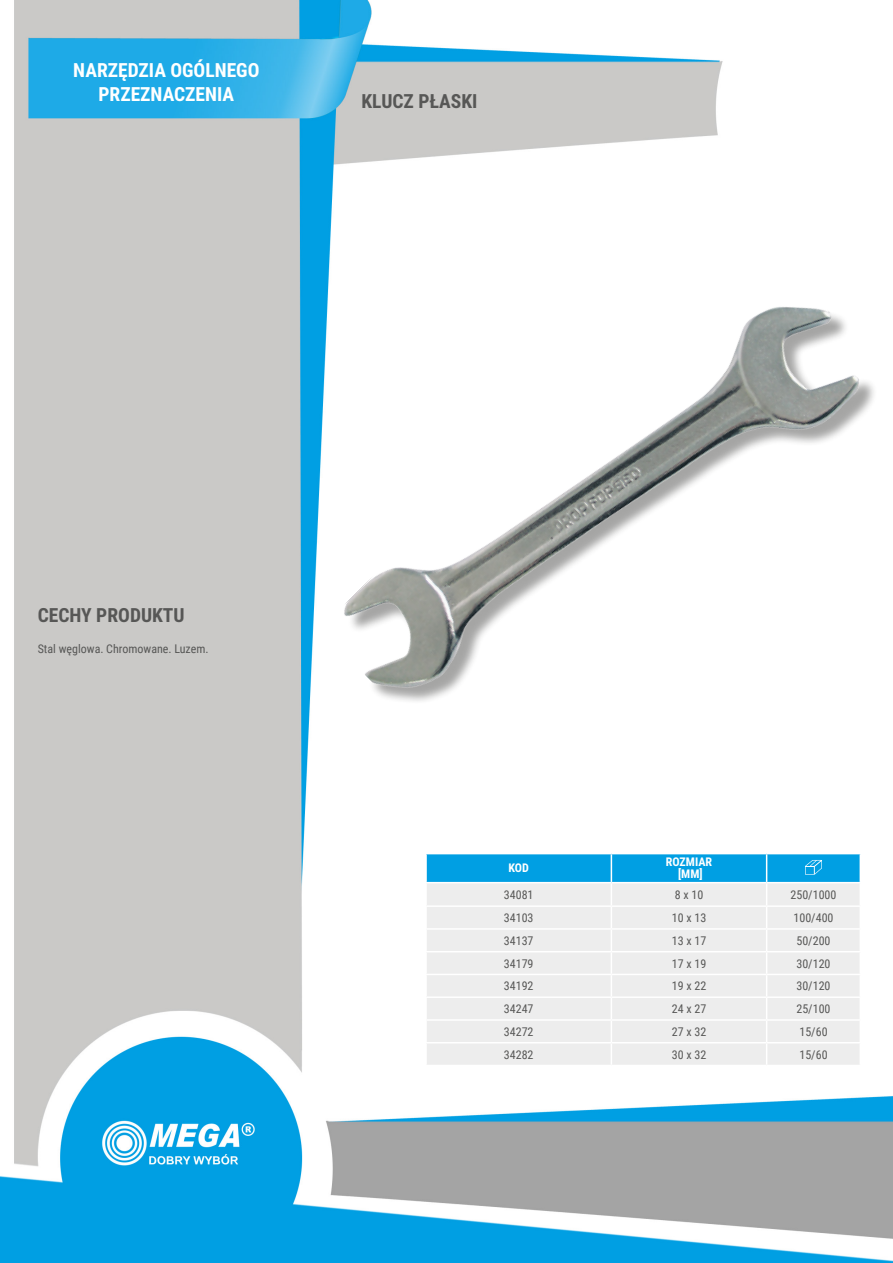
<style>
.page{position:relative;width:893px;height:1263px;background:#fff}
.page>*{position:absolute;margin:0;border:0;box-sizing:border-box;transform-origin:0 0}
.NagĹ_Ăłwek{font:700 19.5px/23.4px "Roboto Condensed";color:#fff;text-align:center}
.MateriaĹ__CECHY{font:700 19.5px "Roboto Condensed";color:#575756}
.Lewo_bez_dzielenia{font:700 19.5px "Roboto Condensed";color:#575756}
.Center{font:12px "Roboto Condensed";color:#575756}
.Indeks{font:12px "Roboto Condensed";color:#575756}
.Opisy{font:12px "Roboto Condensed";color:#575756}
.Ĺšrodek_bez_dzieleni{font:700 12px "Roboto Condensed";color:#fff}
.Ĺšrodek__wymuszenie{font:700 12px "Roboto Condensed";color:#fff}
.Tabelka_nagĹ_Ăłwek{font:700 12px "Roboto Condensed";color:#fff}
</style>
<div class="page">
<img style="left:0;top:0;width:893px;height:1263px">
<img style="left:319px;top:215px;width:564px;height:564px">
<hr style="left:425px;top:854px;width:2px;height:28px;background:#fff">
<hr style="left:425px;top:883px;width:2px;height:22px;background:#fff">
<hr style="left:425px;top:907px;width:2px;height:21px;background:#fff">
<hr style="left:425px;top:930px;width:2px;height:21px;background:#fff">
<hr style="left:425px;top:952px;width:2px;height:22px;background:#fff">
<hr style="left:425px;top:975px;width:2px;height:21px;background:#fff">
<hr style="left:425px;top:998px;width:2px;height:21px;background:#fff">
<hr style="left:425px;top:1021px;width:2px;height:21px;background:#fff">
<hr style="left:425px;top:1043px;width:2px;height:22px;background:#fff">
<hr style="left:425px;top:853px;width:186px;height:1px;background:#fff">
<hr style="left:425px;top:882px;width:186px;height:1px;background:#fff">
<hr style="left:425px;top:905px;width:186px;height:2px;background:#fff">
<hr style="left:425px;top:928px;width:186px;height:2px;background:#fff">
<hr style="left:425px;top:951px;width:186px;height:1px;background:#fff">
<hr style="left:425px;top:974px;width:186px;height:1px;background:#fff">
<hr style="left:425px;top:996px;width:186px;height:2px;background:#fff">
<hr style="left:425px;top:1019px;width:186px;height:2px;background:#fff">
<hr style="left:425px;top:1042px;width:186px;height:1px;background:#fff">
<hr style="left:425px;top:1065px;width:186px;height:1px;background:#fff">
<hr style="left:611px;top:1065px;width:156px;height:1px;background:#fff">
<hr style="left:767px;top:1065px;width:94px;height:1px;background:#fff">
<svg style="left:426px;top:853px;width:435px;height:212px;background:#cfe4ed"></svg>
<p class="NagĹ_Ăłwek" style="left:73px;top:58px;width:188px">NARZĘDZIA OGÓLNEGO<br>PRZEZNACZENIA</p>
<p class="Lewo_bez_dzielenia" style="left:361px;top:88px;width:117px">KLUCZ PŁASKI</p>
<p class="MateriaĹ__CECHY" style="left:38px;top:601px;width:148px">CECHY PRODUKTU</p>
<p class="Opisy" style="left:38px;top:640px;width:172px">Stal węglowa. Chromowane. Luzem.</p>
<p class="Tabelka_nagĹ_Ăłwek" style="left:508px;top:860px;width:22px">KOD</p>
<p class="Ĺšrodek_bez_dzieleni" style="left:666px;top:854px;width:48px">ROZMIAR</p>
<p class="Ĺšrodek__wymuszenie" style="left:678px;top:866px;width:26px">[MM]</p>
<p class="Indeks" style="left:504px;top:886px;width:31px">34081</p>
<p class="Center" style="left:675px;top:886px;width:30px">8 x 10</p>
<p class="Center" style="left:790px;top:886px;width:47px">250/1000</p>
<p class="Indeks" style="left:504px;top:909px;width:31px">34103</p>
<p class="Center" style="left:672px;top:909px;width:36px">10 x 13</p>
<p class="Center" style="left:793px;top:909px;width:42px">100/400</p>
<p class="Indeks" style="left:504px;top:932px;width:31px">34137</p>
<p class="Center" style="left:672px;top:932px;width:36px">13 x 17</p>
<p class="Center" style="left:796px;top:932px;width:36px">50/200</p>
<p class="Indeks" style="left:504px;top:955px;width:31px">34179</p>
<p class="Center" style="left:672px;top:955px;width:36px">17 x 19</p>
<p class="Center" style="left:796px;top:955px;width:36px">30/120</p>
<p class="Indeks" style="left:504px;top:978px;width:31px">34192</p>
<p class="Center" style="left:672px;top:978px;width:36px">19 x 22</p>
<p class="Center" style="left:796px;top:978px;width:36px">30/120</p>
<p class="Indeks" style="left:504px;top:1000px;width:31px">34247</p>
<p class="Center" style="left:672px;top:1000px;width:36px">24 x 27</p>
<p class="Center" style="left:796px;top:1000px;width:36px">25/100</p>
<p class="Indeks" style="left:504px;top:1023px;width:31px">34272</p>
<p class="Center" style="left:672px;top:1023px;width:36px">27 x 32</p>
<p class="Center" style="left:799px;top:1023px;width:30px">15/60</p>
<p class="Indeks" style="left:504px;top:1046px;width:31px">34282</p>
<p class="Center" style="left:672px;top:1046px;width:36px">30 x 32</p>
<p class="Center" style="left:799px;top:1046px;width:30px">15/60</p>
</div>
